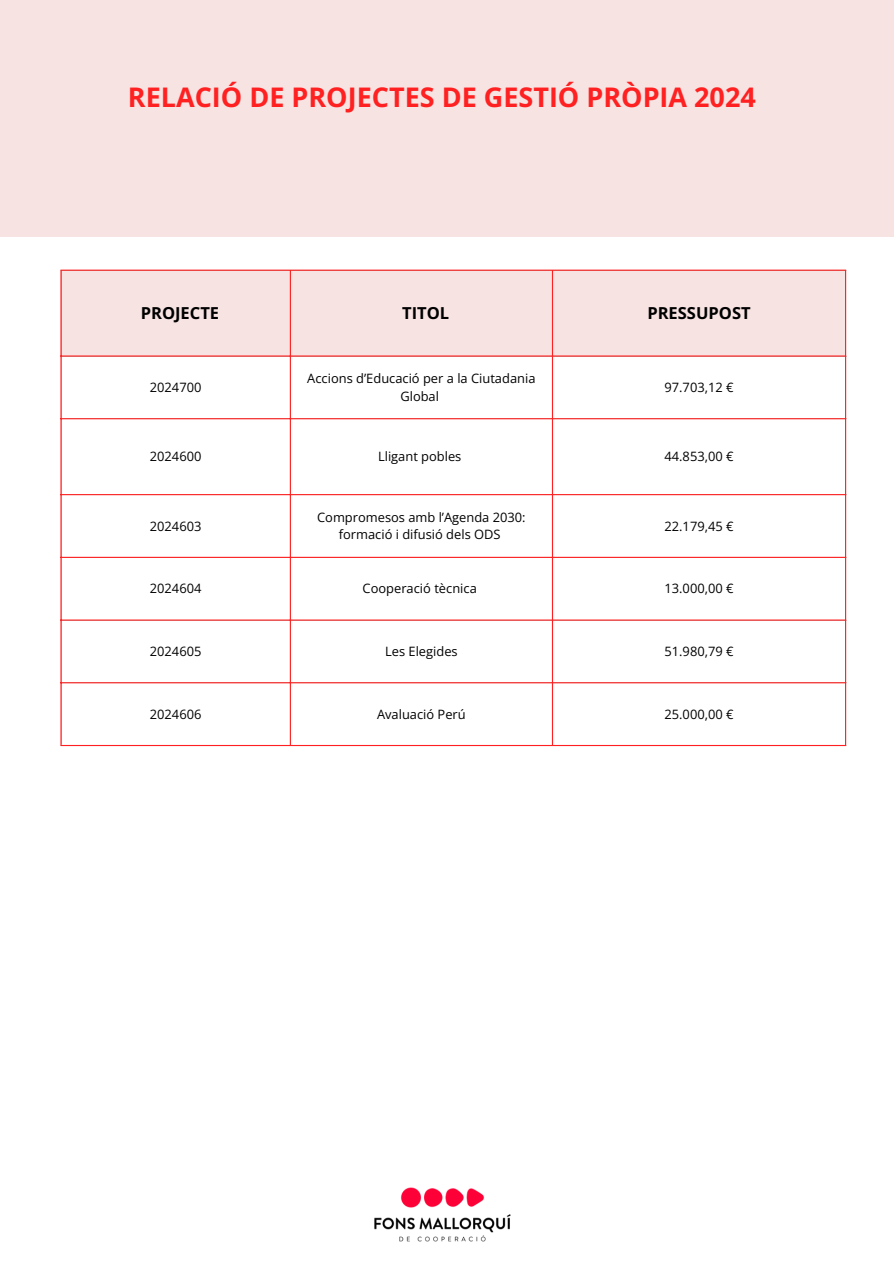
<style>
.page{position:relative;width:894px;height:1264px;background:#fff}
.page>*{position:absolute;margin:0;border:0;box-sizing:border-box;transform-origin:0 0}
.t1{font:700 27px "Open Sans";color:#ff2121}
.t2{font:700 16.5px "Open Sans";color:#000}
.t3{font:12.9px/17.4px "Open Sans";color:#000;text-align:center}
</style>
<div class="page">
<div style="left:62px;top:271px;width:782px;height:84px;background:#f7e3e2"></div>
<hr style="left:60px;top:271px;width:2px;height:474px;background:#ff2121">
<hr style="left:290px;top:271px;width:1px;height:474px;background:#ff2121">
<hr style="left:551px;top:271px;width:2px;height:474px;background:#ff2121">
<hr style="left:844px;top:271px;width:1px;height:474px;background:#ff2121">
<hr style="left:60px;top:269px;width:785px;height:2px;background:#ff2121">
<hr style="left:60px;top:355px;width:785px;height:1px;background:#ff2121">
<hr style="left:60px;top:418px;width:785px;height:1px;background:#ff2121">
<hr style="left:60px;top:494px;width:785px;height:1px;background:#ff2121">
<hr style="left:60px;top:557px;width:785px;height:1px;background:#ff2121">
<hr style="left:60px;top:619px;width:785px;height:1px;background:#ff2121">
<hr style="left:60px;top:682px;width:785px;height:1px;background:#ff2121">
<hr style="left:60px;top:745px;width:785px;height:1px;background:#ff2121">
<div style="left:0;top:0;width:893px;height:237px;background:#f7e3e2"></div>
<img style="left:374px;top:1187px;width:137px;height:55px">
<p class="t1" style="left:128px;top:78px;width:629px">RELACIÓ DE PROJECTES DE GESTIÓ PRÒPIA 2024</p>
<h1 class="t2" style="left:141px;top:301px;width:80px">PROJECTE</h1>
<p class="t2" style="left:402px;top:301px;width:48px">TITOL</p>
<p class="t2" style="left:647px;top:301px;width:105px">PRESSUPOST</p>
<p class="t3" style="left:150px;top:378px;width:53px">2024700</p>
<p class="t3" style="left:307px;top:369px;width:229px">Accions d’Educació per a la Ciutadania<br>Global</p>
<p class="t3" style="left:664px;top:378px;width:70px">97.703,12 €</p>
<p class="t3" style="left:150px;top:447px;width:53px">2024600</p>
<p class="t3" style="left:378px;top:447px;width:85px">Lligant pobles</p>
<p class="t3" style="left:664px;top:447px;width:70px">44.853,00 €</p>
<p class="t3" style="left:150px;top:517px;width:53px">2024603</p>
<p class="t3" style="left:317px;top:508px;width:210px">Compromesos amb l’Agenda 2030: formació i difusió dels ODS</p>
<p class="t3" style="left:664px;top:517px;width:70px">22.179,45 €</p>
<p class="t3" style="left:150px;top:579px;width:53px">2024604</p>
<p class="t3" style="left:362px;top:579px;width:116px">Cooperació tècnica</p>
<p class="t3" style="left:664px;top:579px;width:70px">13.000,00 €</p>
<p class="t3" style="left:150px;top:642px;width:53px">2024605</p>
<p class="t3" style="left:385px;top:642px;width:74px">Les Elegides</p>
<p class="t3" style="left:664px;top:642px;width:70px">51.980,79 €</p>
<p class="t3" style="left:150px;top:705px;width:53px">2024606</p>
<p class="t3" style="left:377px;top:705px;width:90px">Avaluació Perú</p>
<p class="t3" style="left:664px;top:705px;width:70px">25.000,00 €</p>
</div>
